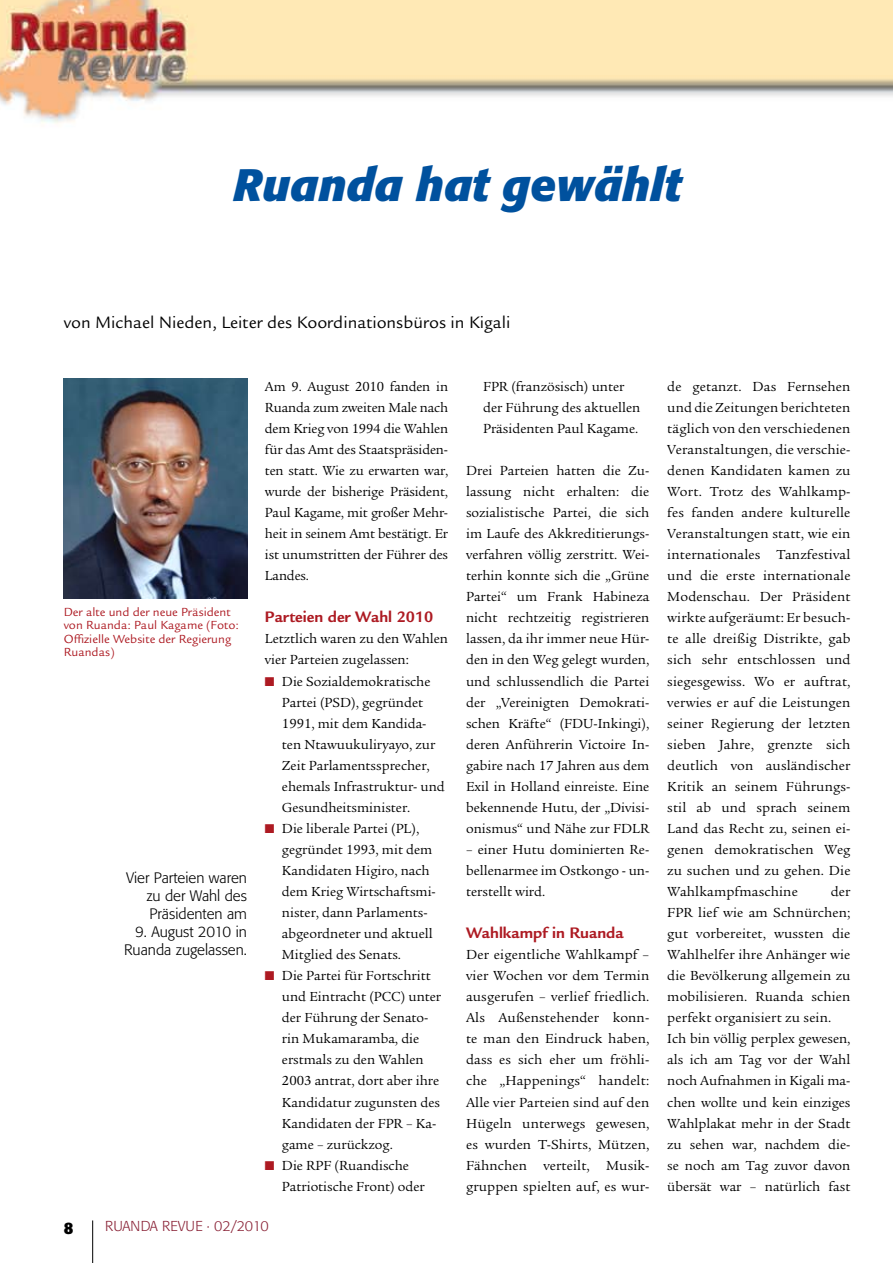
<style>
.page{position:relative;width:893px;height:1263px;background:#fff}
.page>*{position:absolute;margin:0;border:0;box-sizing:border-box;transform-origin:0 0}
.t1{font:italic 700 45px "Formata";color:#00519e}
.t2{font:18px "Legacy Sans";color:#000}
.t3{font:700 16.5px "Legacy Sans";color:#ad1a22}
.t4{font:700 16.5px "Formata";color:#000}
.t5{font:300 15px/18px "Formata";color:#000;text-align:justify}
.t6{font:14.25px/21px "Legacy Serif";color:#000}
.t7{font:300 14.25px "Formata";color:#8a2337}
.t8{font:12.75px/13.5px "Legacy Sans";color:#ad1a22}
.s1{color:#ad1a22}
</style>
<div class="page">
<img style="left:0;top:0;width:893px;height:124px">
<hr style="left:92px;top:1220px;width:1px;height:43px;background:#000">
<img style="left:64px;top:378px;width:183px;height:220px">
<h1 class="t1" style="left:233px;top:158px;width:450px">Ruanda hat gewählt</h1>
<p class="t2" style="left:64px;top:312px;width:448px">von Michael Nieden, Leiter des Koordinationsbüros in Kigali</p>
<p class="t8" style="left:64px;top:605px;width:177px">Der alte und der neue Präsident von Ruanda: Paul Kagame (Foto:<br>Offizielle Website der Regierung<br>Ruandas)</p>
<p class="t5" style="left:146px;top:869px;width:102px;text-indent:-20px">Vier Parteien waren zu der Wahl des Präsidenten am</p>
<p class="t5" style="left:124px;top:923px;width:124px;text-align:right">9. August 2010 in<br>Ruanda zugelassen.</p>
<p class="t6" style="left:265px;top:376px;width:185px;text-align:justify">Am 9. August 2010 fanden in Ruanda zum zweiten Male nach dem Krieg von 1994 die Wahlen für das Amt des Staatspräsiden&shy;ten statt. Wie zu erwarten war, wurde der bisherige Präsident, Paul Kagame, mit großer Mehr&shy;heit in seinem Amt bestätigt. Er ist unumstritten der Führer des Landes.</p>
<p class="t3" style="left:265px;top:608px;width:170px">Parteien der Wahl 2010</p>
<p class="t6" style="left:265px;top:628px;width:185px">Letztlich waren zu den Wahlen vier Parteien zugelassen:</p>
<p class="t6" style="left:282px;top:671px;width:164px;text-indent:-17px"><span class="s1">■</span> Die Sozialdemokratische<br>Partei (PSD), gegründet<br>1991, mit dem Kandida&shy;ten Ntawuukuliryayo, zur<br>Zeit Parlamentssprecher, ehemals Infrastruktur- und<br>Gesundheitsminister.</p>
<p class="t6" style="left:282px;top:818px;width:155px;text-indent:-17px"><span class="s1">■</span> Die liberale Partei (PL), gegründet 1993, mit dem<br>Kandidaten Higiro, nach dem Krieg Wirtschaftsmi&shy;nister, dann Parlaments&shy;abgeordneter und aktuell<br>Mitglied des Senats.</p>
<p class="t6" style="left:282px;top:965px;width:161px;text-indent:-17px"><span class="s1">■</span> Die Partei für Fortschritt und Eintracht (PCC) unter der Führung der Senato&shy;rin Mukamaramba, die erstmals zu den Wahlen<br>2003 antrat, dort aber ihre<br>Kandidatur zugunsten des<br>Kandidaten der FPR – Ka&shy;game – zurückzog.</p>
<p class="t6" style="left:282px;top:1155px;width:144px;text-indent:-17px"><span class="s1">■</span> Die RPF (Ruandische<br>Patriotische Front) oder</p>
<p class="t4" style="left:64px;top:1217px;width:11px">8</p>
<p class="t7" style="left:105px;top:1218px;width:165px">RUANDA REVUE · 02/2010</p>
<p class="t6" style="left:483px;top:376px;width:159px">FPR (französisch) unter der Führung des aktuellen<br>Präsidenten Paul Kagame.</p>
<p class="t6" style="left:466px;top:460px;width:185px;text-align:justify">Drei Parteien hatten die Zu&shy;lassung nicht erhalten: die sozialistische Partei, die sich im Laufe des Akkreditierungs&shy;verfahren völlig zerstritt. Wei&shy;terhin konnte sich die „Grüne Partei“ um Frank Habineza nicht rechtzeitig registrieren lassen, da ihr immer neue Hür&shy;den in den Weg gelegt wurden, und schlussendlich die Partei der „Vereinigten Demokrati&shy;schen Kräfte“ (FDU-Inkingi), deren Anführerin Victoire In&shy;gabire nach 17 Jahren aus dem Exil in Holland einreiste. Eine bekennende Hutu, der „Divisi&shy;onismus“ und Nähe zur FDLR</p>
<p class="t6" style="left:466px;top:839px;width:185px;text-align:justify">– einer Hutu dominierten Re&shy;bellenarmee im Ostkongo - un&shy;terstellt wird.</p>
<p class="t3" style="left:466px;top:923px;width:159px">Wahlkampf in Ruanda</p>
<p class="t6" style="left:466px;top:944px;width:185px;text-align:justify">Der eigentliche Wahlkampf – vier Wochen vor dem Termin ausgerufen – verlief friedlich.<br>Als Außenstehender konn&shy;te man den Eindruck haben, dass es sich eher um fröhli&shy;che „Happenings“ handelt:<br>Alle vier Parteien sind auf den Hügeln unterwegs gewesen, es wurden T-Shirts, Mützen, Fähnchen verteilt, Musik&shy;gruppen spielten auf, es wur-</p>
<p class="t6" style="left:667px;top:376px;width:185px;text-align:justify">de getanzt. Das Fernsehen und die Zeitungen berichteten täglich von den verschiedenen Veranstaltungen, die verschie&shy;denen Kandidaten kamen zu Wort. Trotz des Wahlkamp&shy;fes fanden andere kulturelle Veranstaltungen statt, wie ein internationales Tanzfestival und die erste internationale Modenschau. Der Präsident wirkte aufgeräumt: Er besuch&shy;te alle dreißig Distrikte, gab sich sehr entschlossen und siegesgewiss. Wo er auftrat, verwies er auf die Leistungen seiner Regierung der letzten sieben Jahre, grenzte sich deutlich von ausländischer Kritik an seinem Führungs&shy;stil ab und sprach seinem Land das Recht zu, seinen ei&shy;genen demokratischen Weg zu suchen und zu gehen. Die Wahlkampfmaschine</p>
<p class="t6" style="left:667px;top:881px;width:185px;text-indent:163px">der<br>FPR lief wie am Schnürchen; gut vorbereitet, wussten die<br>Wahlhelfer ihre Anhänger wie die Bevölkerung allgemein zu mobilisieren. Ruanda schien perfekt organisiert zu sein.<br>Ich bin völlig perplex gewesen, als ich am Tag vor der Wahl noch Aufnahmen in Kigali ma&shy;chen wollte und kein einziges<br>Wahlplakat mehr in der Stadt zu sehen war, nachdem die&shy;se noch am Tag zuvor davon übersät war – natürlich fast</p>
</div>
